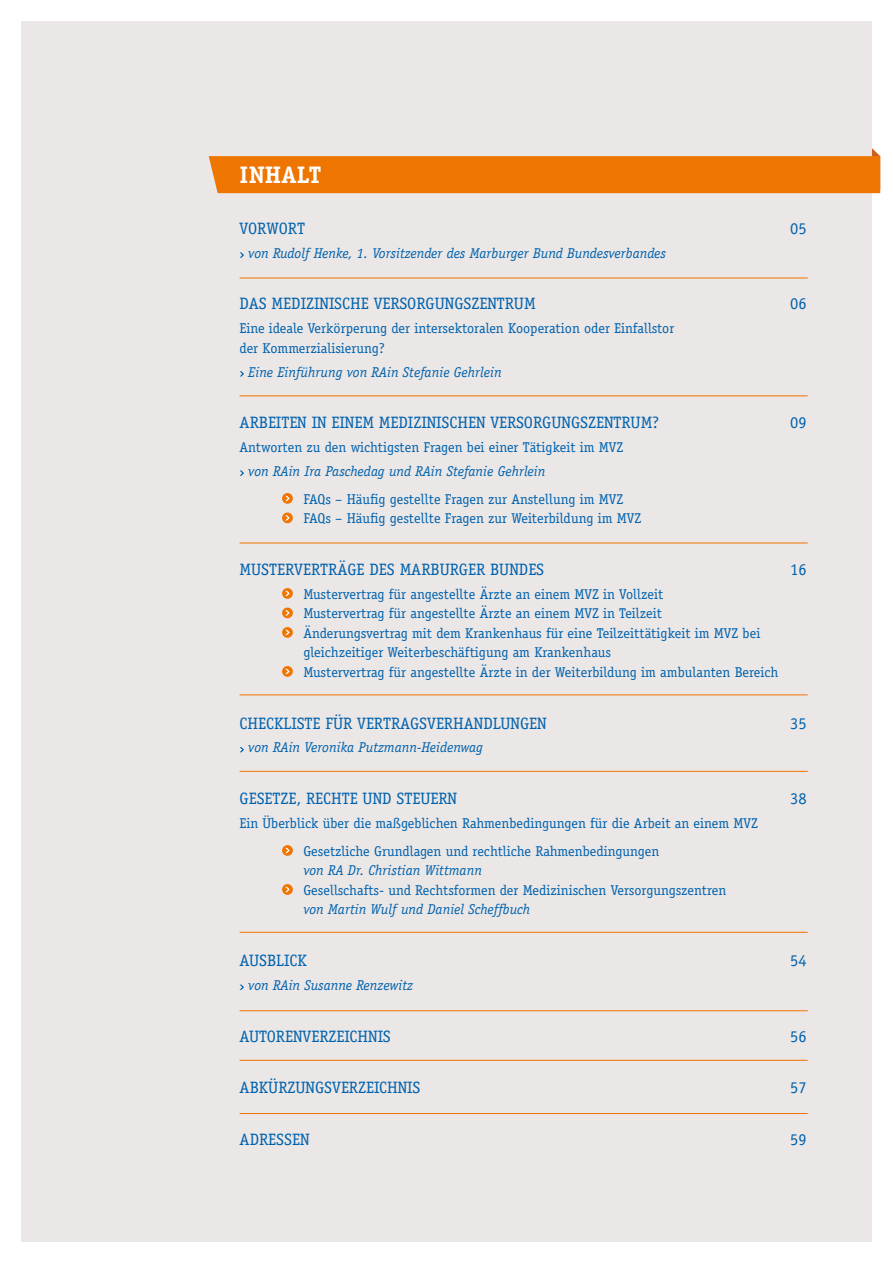
<style>
.page{position:relative;width:893px;height:1263px;background:#fff}
.page>*{position:absolute;margin:0;border:0;box-sizing:border-box;transform-origin:0 0}
.t1{font:700 24px "Officina Serif LT";letter-spacing:.01em;color:#fff}
.t2{font:16.5px "Officina Serif LT";color:#0062ae}
.t3{font:14.25px/19.5px "Officina Serif LT";color:#0062ae}
.t4{font:italic 14.25px "Officina Serif LT";color:#0062ae}
</style>
<div class="page">
<div style="left:21px;top:21px;width:851px;height:1221px;background:#ebe7e6"></div>
<svg style="left:209px;top:148px;width:671px;height:45px"></svg>
<svg style="left:240px;top:252px;width:4px;height:6px"></svg>
<svg style="left:240px;top:371px;width:4px;height:5px"></svg>
<svg style="left:240px;top:470px;width:4px;height:6px"></svg>
<svg style="left:282px;top:493px;width:11px;height:11px"></svg>
<svg style="left:285px;top:496px;width:5px;height:5px"></svg>
<div style="left:282px;top:512px;width:11px;height:11px;background:#ee7500;border-radius:50%"></div>
<svg style="left:285px;top:515px;width:5px;height:5px"></svg>
<svg style="left:282px;top:588px;width:11px;height:11px"></svg>
<svg style="left:285px;top:591px;width:5px;height:5px"></svg>
<div style="left:282px;top:607px;width:11px;height:11px;background:#ee7500;border-radius:50%"></div>
<svg style="left:285px;top:610px;width:5px;height:5px"></svg>
<svg style="left:282px;top:627px;width:11px;height:11px"></svg>
<svg style="left:285px;top:630px;width:5px;height:5px"></svg>
<svg style="left:282px;top:666px;width:11px;height:11px"></svg>
<svg style="left:285px;top:669px;width:5px;height:5px"></svg>
<svg style="left:240px;top:747px;width:4px;height:5px"></svg>
<svg style="left:282px;top:845px;width:11px;height:11px"></svg>
<svg style="left:285px;top:848px;width:5px;height:5px"></svg>
<svg style="left:282px;top:884px;width:11px;height:11px"></svg>
<svg style="left:285px;top:887px;width:5px;height:5px"></svg>
<svg style="left:240px;top:984px;width:4px;height:6px"></svg>
<hr style="left:240px;top:278px;width:568px;height:1px;background:#ee7500">
<hr style="left:240px;top:395px;width:568px;height:1px;background:#ee7500">
<hr style="left:240px;top:543px;width:568px;height:1px;background:#ee7500">
<hr style="left:240px;top:771px;width:568px;height:1px;background:#ee7500">
<hr style="left:240px;top:932px;width:568px;height:1px;background:#ee7500">
<hr style="left:240px;top:1010px;width:568px;height:1px;background:#ee7500">
<hr style="left:240px;top:1060px;width:568px;height:1px;background:#ee7500">
<hr style="left:240px;top:1113px;width:568px;height:1px;background:#ee7500">
<hr style="left:240px;top:694px;width:568px;height:1px;background:#ee7500">
<h1 class="t1" style="left:240px;top:160px;width:83px">INHALT</h1>
<p class="t2" style="left:240px;top:219px;width:67px">VORWORT</p>
<p class="t2" style="left:790px;top:219px;width:18px">05</p>
<p class="t4" style="left:248px;top:245px;width:419px">von Rudolf Henke, 1. Vorsitzender des Marburger Bund Bundesverbandes</p>
<p class="t2" style="left:240px;top:294px;width:298px">DAS MEDIZINISCHE VERSORGUNGSZENTRUM</p>
<p class="t2" style="left:790px;top:294px;width:18px">06</p>
<p class="t3" style="left:240px;top:319px;width:436px">Eine ideale Verkörperung der intersektoralen Kooperation oder Einfallstor der Kommerzialisierung?</p>
<p class="t4" style="left:248px;top:363px;width:255px">Eine Einführung von RAin Stefanie Gehrlein</p>
<p class="t2" style="left:240px;top:413px;width:421px">ARBEITEN IN EINEM MEDIZINISCHEN VERSORGUNGSZENTRUM?</p>
<p class="t2" style="left:790px;top:413px;width:18px">09</p>
<p class="t3" style="left:240px;top:437px;width:385px">Antworten zu den wichtigsten Fragen bei einer Tätigkeit im MVZ</p>
<p class="t4" style="left:248px;top:463px;width:299px">von RAin Ira Paschedag und RAin Stefanie Gehrlein</p>
<p class="t3" style="left:303px;top:489px;width:339px">FAQs – Häufig gestellte Fragen zur Anstellung im MVZ<br>FAQs – Häufig gestellte Fragen zur Weiterbildung im MVZ</p>
<p class="t2" style="left:240px;top:560px;width:306px">MUSTERVERTRÄGE DES MARBURGER BUNDES</p>
<p class="t2" style="left:790px;top:560px;width:18px">16</p>
<p class="t3" style="left:303px;top:584px;width:477px">Mustervertrag für angestellte Ärzte an einem MVZ in Vollzeit<br>Mustervertrag für angestellte Ärzte an einem MVZ in Teilzeit<br>Änderungsvertrag mit dem Krankenhaus für eine Teilzeittätigkeit im MVZ bei gleichzeitiger Weiterbeschäftigung am Krankenhaus<br>Mustervertrag für angestellte Ärzte in der Weiterbildung im ambulanten Bereich</p>
<p class="t2" style="left:240px;top:713px;width:309px">CHECKLISTE FÜR VERTRAGSVERHANDLUNGEN</p>
<p class="t2" style="left:790px;top:713px;width:18px">35</p>
<p class="t4" style="left:248px;top:739px;width:236px">von RAin Veronika Putzmann-Heidenwag</p>
<p class="t2" style="left:240px;top:789px;width:219px">GESETZE, RECHTE UND STEUERN</p>
<p class="t2" style="left:790px;top:789px;width:18px">38</p>
<p class="t3" style="left:303px;top:809px;width:456px;line-height:28px;text-indent:-64px">Ein Überblick über die maßgeblichen Rahmenbedingungen für die Arbeit an einem MVZ<br>Gesetzliche Grundlagen und rechtliche Rahmenbedingungen</p>
<p class="t4" style="left:303px;top:862px;width:180px">von RA Dr. Christian Wittmann</p>
<p class="t3" style="left:303px;top:880px;width:424px">Gesellschafts- und Rechtsformen der Medizinischen Versorgungszentren</p>
<p class="t4" style="left:303px;top:901px;width:228px">von Martin Wulf und Daniel Scheffbuch</p>
<p class="t2" style="left:240px;top:951px;width:69px">AUSBLICK</p>
<p class="t2" style="left:790px;top:951px;width:18px">54</p>
<p class="t4" style="left:248px;top:977px;width:166px">von RAin Susanne Renzewitz</p>
<p class="t2" style="left:240px;top:1026px;width:153px">AUTORENVERZEICHNIS</p>
<p class="t2" style="left:790px;top:1026px;width:18px">56</p>
<p class="t2" style="left:240px;top:1078px;width:182px">ABKÜRZUNGSVERZEICHNIS</p>
<p class="t2" style="left:790px;top:1078px;width:18px">57</p>
<p class="t2" style="left:240px;top:1130px;width:71px">ADRESSEN</p>
<p class="t2" style="left:790px;top:1130px;width:18px">59</p>
</div>
